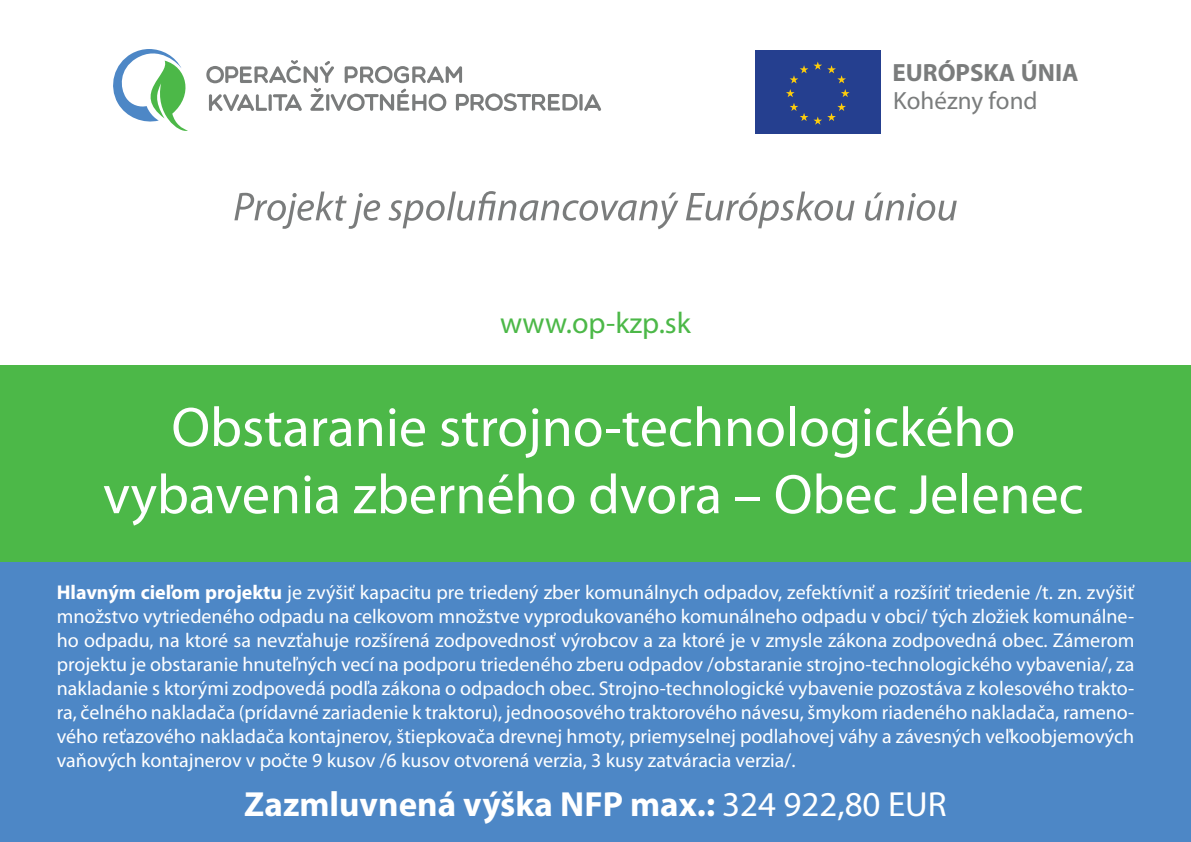
<style>
.page{position:relative;width:1191px;height:842px;background:#fff}
.page>*{position:absolute;margin:0;border:0;box-sizing:border-box;transform-origin:0 0}
.t1{font:56px/67.2px "Myriad Pro";color:#fff;text-align:center}
.t2{font:700 35px "Myriad Pro";color:#fff}
.t3{font:30px "Myriad Pro";color:#4cb848}
.t4{font:700 25px "Myriad Pro";color:#7a7c7c}
.t5{font:25px "Myriad Pro";color:#7a7c7c}
.t6{font:20px/24px "Myriad Pro";color:#fff;text-align:justify}
.s1{font-weight:700}
.s2{font-weight:400}
</style>
<div class="page">
<div style="left:0;top:365px;width:1191px;height:197px;background:#4cb848"></div>
<div style="left:0;top:562px;width:1191px;height:280px;background:#4d87c6"></div>
<svg style="left:113px;top:49px;width:75px;height:82px"></svg>
<svg style="left:206px;top:60px;width:396px;height:52px"></svg>
<div style="left:755px;top:50px;width:126px;height:84px;background:#253f8f"></div>
<svg style="left:790px;top:103px;width:56px;height:22px"></svg>
<svg style="left:786px;top:61px;width:63px;height:36px"></svg>
<svg style="left:234px;top:191px;width:722px;height:38px"></svg>
<h3 class="t3" style="left:500px;top:304px;width:192px">www.op-kzp.sk</h3>
<p class="t4" style="left:892px;top:56px;width:187px">EURÓPSKA ÚNIA</p>
<p class="t5" style="left:893px;top:85px;width:146px">Kohézny fond</p>
<h1 class="t1" style="left:103px;top:393px;width:982px">Obstaranie strojno-technologického vybavenia zberného dvora – Obec Jelenec</h1>
<p class="t6" style="left:57px;top:580px;width:1079px"><span class="s1">Hlavným cieľom projektu</span> je zvýšiť kapacitu pre triedený zber komunálnych odpadov, zefektívniť a rozšíriť triedenie /t. zn. zvýšiť množstvo vytriedeného odpadu na celkovom množstve vyprodukovaného komunálneho odpadu v obci/ tých zložiek komunálne&shy;ho odpadu, na ktoré sa nevzťahuje rozšírená zodpovednosť výrobcov a za ktoré je v zmysle zákona zodpovedná obec. Zámerom projektu je obstaranie hnuteľných vecí na podporu triedeného zberu odpadov /obstaranie strojno-technologického vybavenia/, za nakladanie s ktorými zodpovedá podľa zákona o odpadoch obec. Strojno-technologické vybavenie pozostáva z kolesového trakto&shy;ra, čelného nakladača (prídavné zariadenie k traktoru), jednoosového traktorového návesu, šmykom riadeného nakladača, rameno&shy;vého reťazového nakladača kontajnerov, štiepkovača drevnej hmoty, priemyselnej podlahovej váhy a závesných veľkoobjemových vaňových kontajnerov v počte 9 kusov /6 kusov otvorená verzia, 3 kusy zatváracia verzia/.</p>
<h2 class="t2" style="left:244px;top:781px;width:704px">Zazmluvnená výška NFP max.: <span class="s2">324 922,80 EUR</span></h2>
</div>
